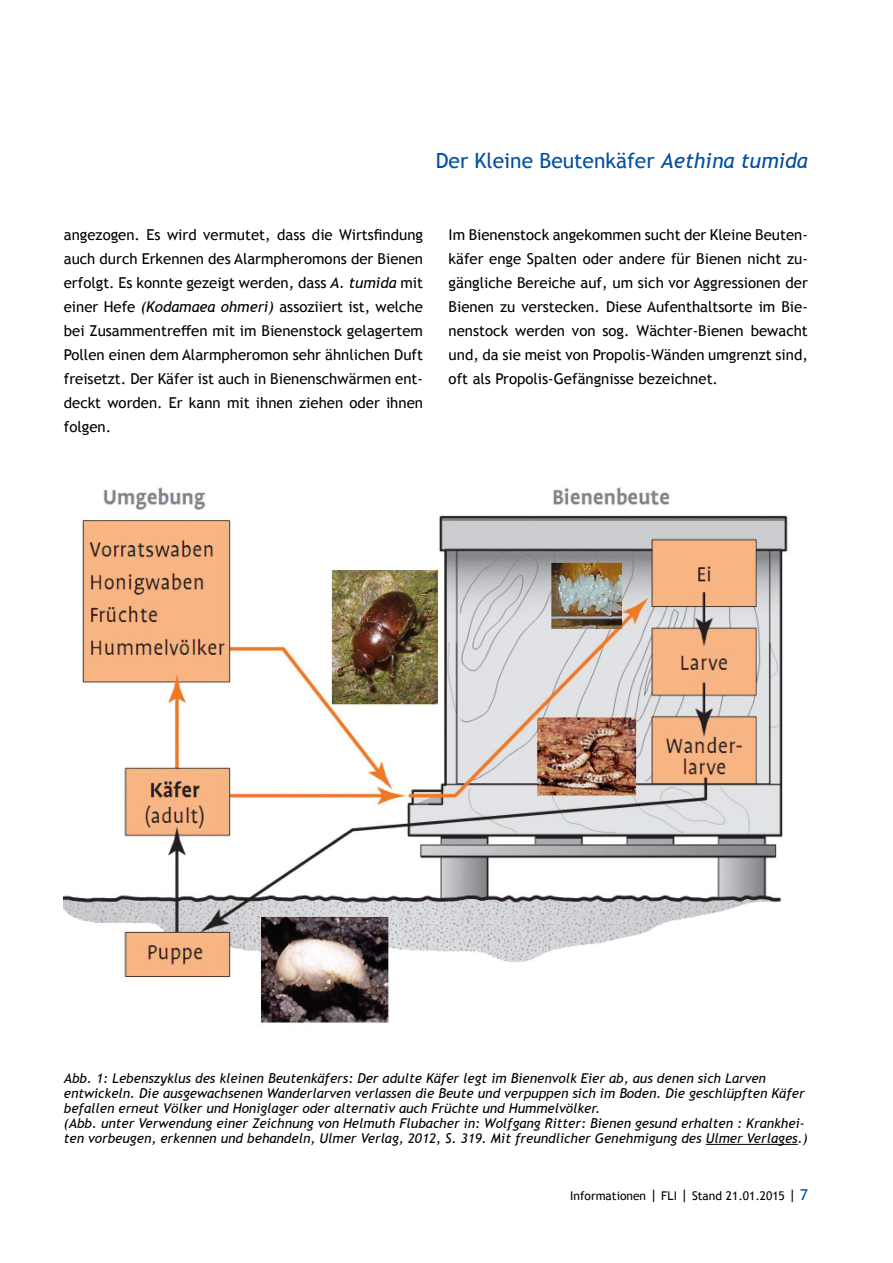
<style>
.page{position:relative;width:893px;height:1263px;background:#fff}
.page>*{position:absolute;margin:0;border:0;box-sizing:border-box;transform-origin:0 0}
.t1{font:21px "Trebuchet MS";color:#004f9f}
.t2{font:15px/24px "Trebuchet MS";color:#000;text-align:justify}
.t3{font:italic 13.5px/15px "Trebuchet MS";color:#000}
.t4{font:12px "Trebuchet MS";color:#000}
.s1{font-style:italic}
.s2{font-size:15px}
.s3{font-size:15px;color:#004f9f}
</style>
<div class="page">
<img style="left:64px;top:486px;width:724px;height:537px">
<hr style="left:706px;top:1144px;width:92px;height:1px;background:#000">
<h1 class="t1" style="left:436px;top:147px;width:374px">Der Kleine Beutenkäfer <span class="s1">Aethina tumida</span></h1>
<p class="t2" style="left:64px;top:223px;width:361px">angezogen. Es wird vermutet, dass die Wirtsfindung auch durch Erkennen des Alarmpheromons der Bienen erfolgt. Es konnte gezeigt werden, dass <span class="s1">A. tumida</span> mit einer Hefe <span class="s1">(Kodamaea ohmeri)</span> assoziiert ist, welche bei Zusammentreffen mit im Bienenstock gelagertem Pollen einen dem Alarmpheromon sehr ähnlichen Duft freisetzt. Der Käfer ist auch in Bienenschwärmen ent&shy;deckt worden. Er kann mit ihnen ziehen oder ihnen folgen.</p>
<p class="t2" style="left:449px;top:223px;width:361px">Im Bienenstock angekommen sucht der Kleine Beuten&shy;käfer enge Spalten oder andere für Bienen nicht zu&shy;gängliche Bereiche auf, um sich vor Aggressionen der Bienen zu verstecken. Diese Aufenthaltsorte im Bie&shy;nenstock werden von sog. Wächter-Bienen bewacht und, da sie meist von Propolis-Wänden umgrenzt sind, oft als Propolis-Gefängnisse bezeichnet.</p>
<p class="t3" style="left:64px;top:1070px;width:745px">Abb. 1: Lebenszyklus des kleinen Beutenkäfers: Der adulte Käfer legt im Bienenvolk Eier ab, aus denen sich Larven entwickeln. Die ausgewachsenen Wanderlarven verlassen die Beute und verpuppen sich im Boden. Die geschlüpften Käfer befallen erneut Völker und Honiglager oder alternativ auch Früchte und Hummelvölker.<br>(Abb. unter Verwendung einer Zeichnung von Helmuth Flubacher in: Wolfgang Ritter: Bienen gesund erhalten : Krankhei&shy;ten vorbeugen, erkennen und behandeln, Ulmer Verlag, 2012, S. 319. Mit freundlicher Genehmigung des Ulmer Verlages.)</p>
<p class="t4" style="left:570px;top:1188px;width:239px">Informationen <span class="s2">|</span> FLI <span class="s2">|</span> Stand 21.01.2015 <span class="s2">|</span> <span class="s3">7</span></p>
</div>
